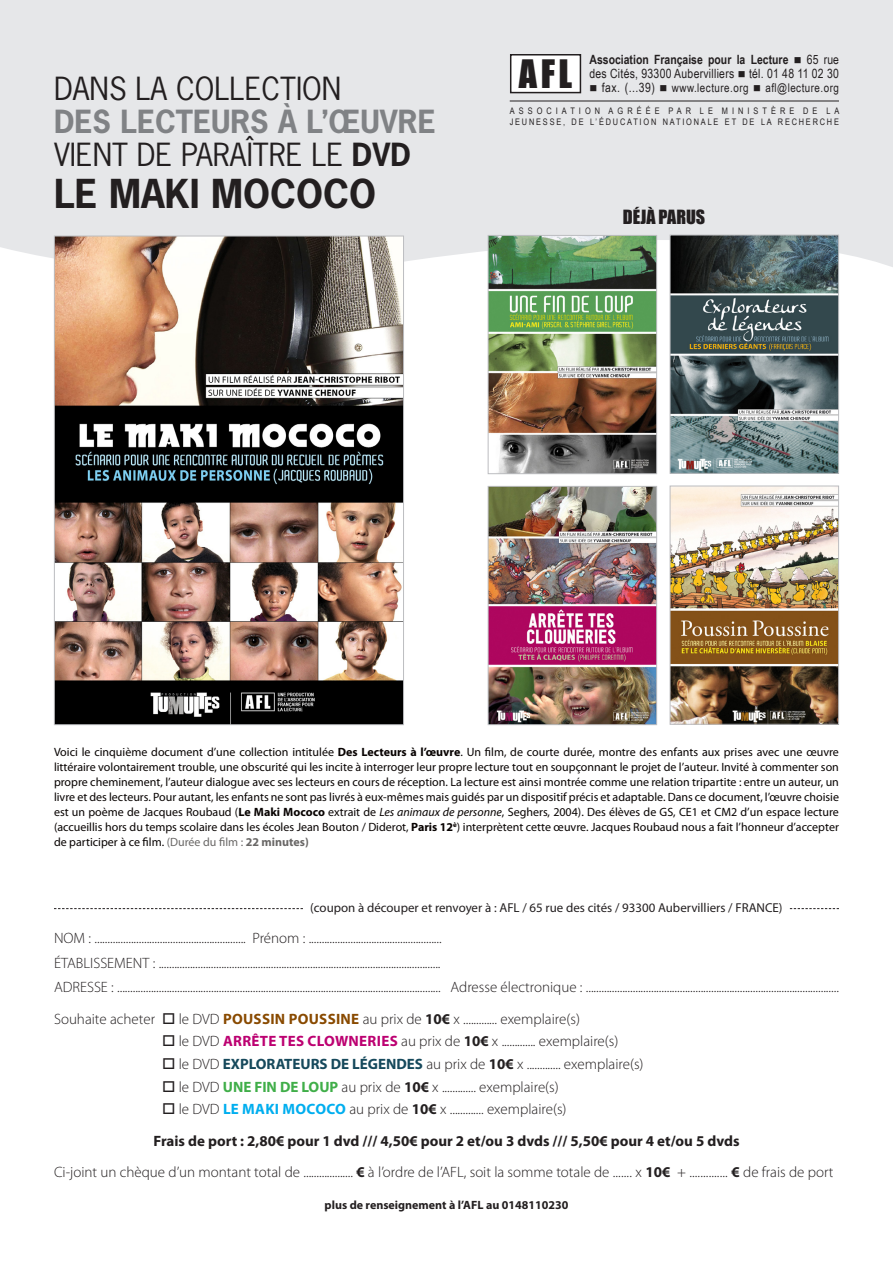
<style>
.page{position:relative;width:893px;height:1263px;background:#fff}
.page>*{position:absolute;margin:0;border:0;box-sizing:border-box;transform-origin:0 0}
.t1{font:700 37.5px "News Gothic Std";color:#231f20}
.t2{font:36px "Impact";color:#231f20}
.t3{font:700 30px/33px "News Gothic Std";color:#808285}
.t4{font:30px "News Gothic Std";color:#231f20}
.t5{font:18px "Impact";color:#231f20}
.t6{font:300 15px "Myriad Pro";color:#231f20}
.t7{font:700 15px "Myriad Pro";color:#231f20}
.t8{font:12.9px "Myriad Pro";color:#231f20}
.t9{font:12.75px/14.2px "Arial Narrow";letter-spacing:.02em;color:#231f20}
.t10{font:12px/15px "Myriad Pro";color:#080302;text-align:justify}
.t11{font:12px "Arial Narrow";letter-spacing:.04em;color:#231f20}
.t12{font:700 12px "Myriad Pro";color:#231f20}
.t13{font:9px/10.9px "Arial Narrow";letter-spacing:.2em;color:#231f20}
.s1{font-weight:400;color:#231f20}
.s2{font-weight:700}
.s3{font-size:12.75px}
.s4{font-style:italic}
.s5{color:#696766}
.s6{font-weight:700;color:#696766}
.s7{font-weight:700;color:#894a00}
.s8{font-weight:700;color:#bc0171}
.s9{font-weight:700;color:#16495c}
.s10{font-weight:700;color:#40ae49}
.s11{font-weight:700;color:#00aeef}
</style>
<div class="page">
<div style="left:0;top:0;width:893px;height:84px;background:#e6e7e9"></div>
<svg style="left:0;top:84px;width:893px;height:222px;background:#e7e7e9"></svg>
<svg style="left:54px;top:908px;width:249px;height:1px"></svg>
<div style="left:511px;top:55px;width:69px;height:38px;background:#fff"></div>
<div style="left:510px;top:54px;width:71px;height:39px;border:2px solid #231f20"></div>
<hr style="left:510px;top:101px;width:329px;height:1px;background:#231f20">
<img style="left:672px;top:237px;width:165px;height:235px">
<div style="left:670px;top:235px;width:169px;height:239px;border:1px solid #bcbdc0"></div>
<img style="left:490px;top:237px;width:165px;height:235px">
<div style="left:488px;top:235px;width:169px;height:239px;border:1px solid #bcbdc0"></div>
<img style="left:672px;top:488px;width:165px;height:235px">
<div style="left:670px;top:486px;width:169px;height:239px;border:1px solid #bcbdc0"></div>
<img style="left:490px;top:488px;width:165px;height:235px">
<div style="left:488px;top:486px;width:169px;height:239px;border:1px solid #bcbdc0"></div>
<img style="left:56px;top:238px;width:346px;height:485px">
<svg style="left:790px;top:908px;width:49px;height:1px"></svg>
<p class="t3" style="left:54px;top:72px;width:383px"><span class="s1">DANS LA COLLECTION<br></span>DES LECTEURS À L’ŒUVRE</p>
<p class="t4" style="left:54px;top:135px;width:358px">VIENT DE PARAÎTRE LE <span class="s2">DVD</span></p>
<p class="t1" style="left:54px;top:169px;width:324px">LE MAKI MOCOCO</p>
<p class="t9" style="left:589px;top:52px;width:251px"><span class="s2">Association Française pour la Lecture</span> ■ 65 rue des Cités, 93300 Aubervilliers ■ tél. 01 48 11 02 30</p>
<p class="t2" style="left:519px;top:46px;width:55px">AFL</p>
<p class="t11" style="left:589px;top:79px;width:251px">■ <span class="s3">fax. (...39)</span> ■ www.lecture.org ■ afl@lecture.org</p>
<p class="t13" style="left:510px;top:105px;width:331px">ASSOCIATION AGRÉÉE PAR LE MINISTÈRE DE LA<br>JEUNESSE, DE L’ÉDUCATION NATIONALE ET DE LA RECHERCHE</p>
<p class="t5" style="left:623px;top:203px;width:84px">DÉJÀ PARUS</p>
<p class="t10" style="left:54px;top:745px;width:787px">Voici le cinquième document d’une collection intitulée <span class="s2">Des Lecteurs à l’œuvre</span>. Un film, de courte durée, montre des enfants aux prises avec une œuvre littéraire volontairement trouble, une obscurité qui les incite à interroger leur propre lecture tout en soupçonnant le projet de l’auteur. Invité à commenter son propre cheminement, l’auteur dialogue avec ses lecteurs en cours de réception. La lecture est ainsi montrée comme une relation tripartite : entre un auteur, un livre et des lecteurs. Pour autant, les enfants ne sont pas livrés à eux-mêmes mais guidés par un dispositif précis et adaptable. Dans ce document, l’œuvre choisie est un poème de Jacques Roubaud (<span class="s2">Le Maki Mococo</span> extrait de <span class="s4">Les animaux de personne</span>, Seghers, 2004). Des élèves de GS, CE1 et CM2 d’un espace lecture (accueillis hors du temps scolaire dans les écoles Jean Bouton / Diderot, <span class="s2">Paris 12</span><sup>è</sup>) interprètent cette œuvre. Jacques Roubaud nous a fait l’honneur d’accepter de participer à ce film. <span class="s5">(Durée du film :</span> <span class="s6">22 minutes)</span></p>
<p class="t8" style="left:310px;top:900px;width:474px">(coupon à découper et renvoyer à : AFL / 65 rue des cités / 93300 Aubervilliers / FRANCE)</p>
<p class="t6" style="left:54px;top:929px;width:389px">NOM : .......................................................... Prénom : ...................................................</p>
<p class="t6" style="left:54px;top:954px;width:388px">ÉTABLISSEMENT : ............................................................................................................</p>
<p class="t6" style="left:54px;top:979px;width:786px">ADRESSE : ............................................................................................................................ Adresse électronique : .................................................................................................</p>
<p class="t6" style="left:54px;top:1011px;width:527px">Souhaite acheter □ le DVD <span class="s7">POUSSIN POUSSINE</span> au prix de <span class="s2">10€</span> x ............. exemplaire(s)</p>
<p class="t6" style="left:162px;top:1033px;width:458px">□ le DVD <span class="s8">ARRÊTE TES CLOWNERIES</span> au prix de <span class="s2">10€</span> x ............. exemplaire(s)</p>
<p class="t6" style="left:162px;top:1056px;width:483px">□ le DVD <span class="s9">EXPLORATEURS DE LÉGENDES</span> au prix de <span class="s2">10€</span> x ............. exemplaire(s)</p>
<p class="t6" style="left:162px;top:1078px;width:398px">□ le DVD <span class="s10">UNE FIN DE LOUP</span> au prix de <span class="s2">10€</span> x ............. exemplaire(s)</p>
<p class="t6" style="left:162px;top:1101px;width:406px">□ le DVD <span class="s11">LE MAKI MOCOCO</span> au prix de <span class="s2">10€</span> x ............. exemplaire(s)</p>
<p class="t7" style="left:153px;top:1131px;width:588px">Frais de port : 2,80€ pour 1 dvd /// 4,50€ pour 2 et/ou 3 dvds /// 5,50€ pour 4 et/ou 5 dvds</p>
<p class="t6" style="left:54px;top:1164px;width:781px">Ci-joint un chèque d’un montant total de ................... <span class="s2">€</span> à l’ordre de l’AFL, soit la somme totale de ....... x <span class="s2">10€</span> + .............. <span class="s2">€</span> de frais de port</p>
<p class="t12" style="left:325px;top:1197px;width:245px">plus de renseignement à l’AFL au 0148110230</p>
</div>
